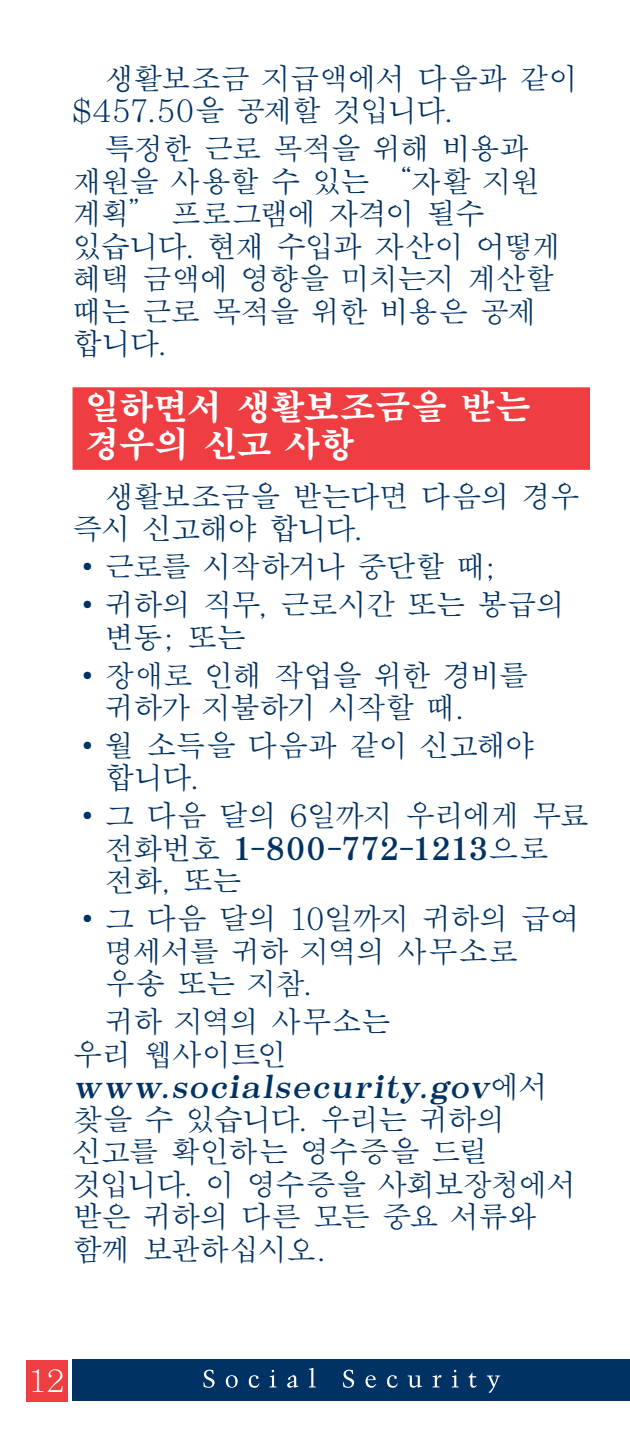
<style>
.page{position:relative;width:630px;height:1440px;background:#fff}
.page>*{position:absolute;margin:0;border:0;box-sizing:border-box;transform-origin:0 0}
.H1-2{font:700 35px/37.5px "SM Myungjo Std";letter-spacing:-.015em;color:#fff}
.Paragraph{font:500 30px/32.5px "SM Myungjo Std";letter-spacing:-.055em;color:#003263}
.Paragraph-2{font:500 30px/32.5px "SM Myungjo Std";letter-spacing:-.035em;color:#003263}
.Paragraph-3{font:500 30px/32.5px "SM Myungjo Std";letter-spacing:-.025em;color:#003263}
.t1{font:500 30px "SM Myungjo Std";color:#fff}
.s1{font-weight:700}
</style>
<div class="page">
<div style="left:26px;top:1360px;width:42px;height:42px;background:#ef3e42"></div>
<div style="left:73px;top:1359px;width:557px;height:42px;background:#003263"></div>
<svg style="left:203px;top:1368px;width:297px;height:25px"></svg>
<div style="left:73px;top:387px;width:517px;height:83px;background:#ef3e42"></div>
<p class="Paragraph" style="left:73px;top:63px;width:508px;text-indent:32px">생활보조금 지급액에서 다음과 같이 $457.50을 공제할 것입니다.</p>
<p class="Paragraph" style="left:73px;top:134px;width:491px;text-indent:32px">특정한 근로 목적을 위해 비용과 재원을 사용할 수 있는 “자활 지원 계획” 프로그램에 자격이 될수 있습니다. 현재 수입과 자산이 어떻게 혜택 금액에 영향을 미치는지 계산할 때는 근로 목적을 위한 비용은 공제 합니다.</p>
<h1 class="H1-2" style="left:85px;top:389px;width:447px">일하면서 생활보조금을 받는 경우의 신고 사항</h1>
<p class="Paragraph-2" style="left:73px;top:481px;width:509px;text-indent:32px">생활보조금을 받는다면 다음의 경우 즉시 신고해야 합니다.</p>
<p class="Paragraph" style="left:73px;top:552px;width:427px">•근로를 시작하거나 중단할 때;</p>
<p class="Paragraph-2" style="left:105px;top:590px;width:463px;text-indent:-32px">•귀하의 직무, 근로시간 또는 봉급의 변동; 또는</p>
<p class="Paragraph" style="left:105px;top:660px;width:425px;text-indent:-32px">•장애로 인해 작업을 위한 경비를 귀하가 지불하기 시작할 때.</p>
<p class="Paragraph-3" style="left:105px;top:730px;width:431px;text-indent:-32px">•월 소득을 다음과 같이 신고해야 합니다.</p>
<p class="Paragraph" style="left:105px;top:801px;width:486px;text-indent:-32px">•그 다음 달의 6일까지 우리에게 무료 전화번호 <span class="s1">1-800-772-1213</span>으로 전화, 또는</p>
<p class="Paragraph" style="left:105px;top:904px;width:477px;text-indent:-32px">•그 다음 달의 10일까지 귀하의 급여 명세서를 귀하 지역의 사무소로 우송 또는 지참.</p>
<p class="Paragraph" style="left:73px;top:1006px;width:506px;text-indent:32px">귀하 지역의 사무소는<br>우리 웹사이트인 <span class="s1">www.socialsecurity.gov</span>에서 찾을 수 있습니다. 우리는 귀하의 신고를 확인하는 영수증을 드릴 것입니다. 이 영수증을 사회보장청에서 받은 귀하의 다른 모든 중요 서류와 함께 보관하십시오.</p>
<p class="t1" style="left:28px;top:1364px;width:38px">12</p>
</div>
